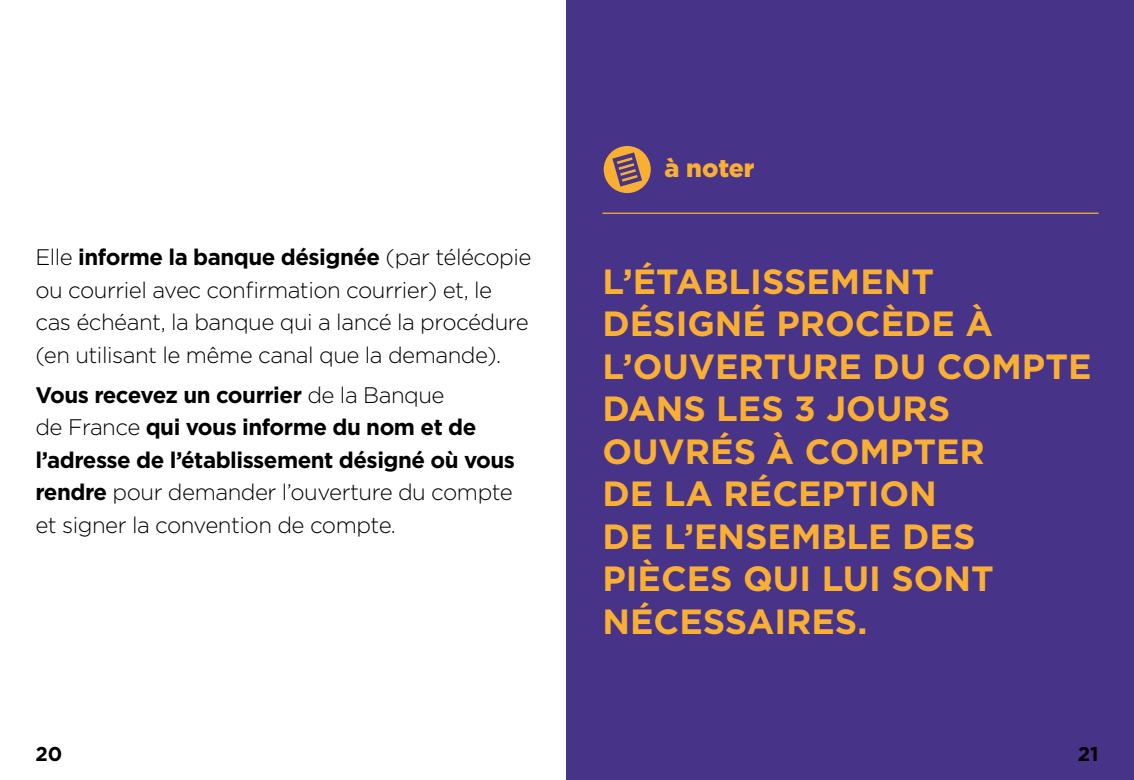
<style>
.page{position:relative;width:1134px;height:780px;background:#fff}
.page>*{position:absolute;margin:0;border:0;box-sizing:border-box;transform-origin:0 0}
.texte_majuscule_-_a{font:700 35px/42.5px "Gotham";color:#f8af34}
.H3_-_a_savoir_etc{font:900 25px "Gotham";letter-spacing:-.005em;color:#f8af34}
.Texte{font:700 22.5px/32.5px "Gotham";letter-spacing:-.02em;color:#000}
.Texte-2{font:300 22.5px/32.5px "Gotham";letter-spacing:-.02em;color:#000}
.t1{font:700 20px "Gotham";color:#000}
.s1{font-weight:700}
.s2{font-weight:300}
</style>
<div class="page">
<div style="left:567px;top:0;width:567px;height:780px;background:#473387"></div>
<hr style="left:602px;top:212px;width:496px;height:2px;background:#f8af34">
<div style="left:604px;top:146px;width:47px;height:47px;background:#f8af34;border-radius:50%"></div>
<svg style="left:612px;top:152px;width:30px;height:35px"></svg>
<p class="Texte-2" style="left:35px;top:240px;width:498px">Elle <span class="s1">informe la banque désignée</span> (par télécopie ou courriel avec confirmation courrier) et, le cas échéant, la banque qui a lancé la procédure (en utilisant le même canal que la demande).</p>
<p class="Texte" style="left:35px;top:378px;width:481px">Vous recevez un courrier <span class="s2">de la Banque<br>de France</span> qui vous informe du nom et de l’adresse de l’établissement désigné où vous rendre <span class="s2">pour demander l’ouverture du compte et signer la convention de compte.</span></p>
<h3 class="H3_-_a_savoir_etc" style="left:664px;top:151px;width:92px">à noter</h3>
<p class="texte_majuscule_-_a" style="left:602px;top:260px;width:183px">L’ÉTABLISSE</p>
<p class="texte_majuscule_-_a" style="left:602px;top:260px;width:486px;text-indent:227px">MENT<br>DÉSIGNÉ PROCÈDE À<br>L’OUVERTURE DU COMPTE<br>DANS LES 3 JOURS<br>OUVRÉS À COMPTER<br>DE LA RÉCEPTION<br>DE L’ENSEMBLE DES<br>PIÈCES</p>
<p class="texte_majuscule_-_a" style="left:743px;top:557px;width:252px">QUI LUI SONT</p>
<p class="texte_majuscule_-_a" style="left:602px;top:600px;width:75px">NÉCESS</p>
<p class="texte_majuscule_-_a" style="left:747px;top:600px;width:122px">AIRES.</p>
<p class="t1" style="left:35px;top:740px;width:28px">20</p>
<p class="t1" style="left:1078px;top:740px;width:22px">21</p>
</div>
